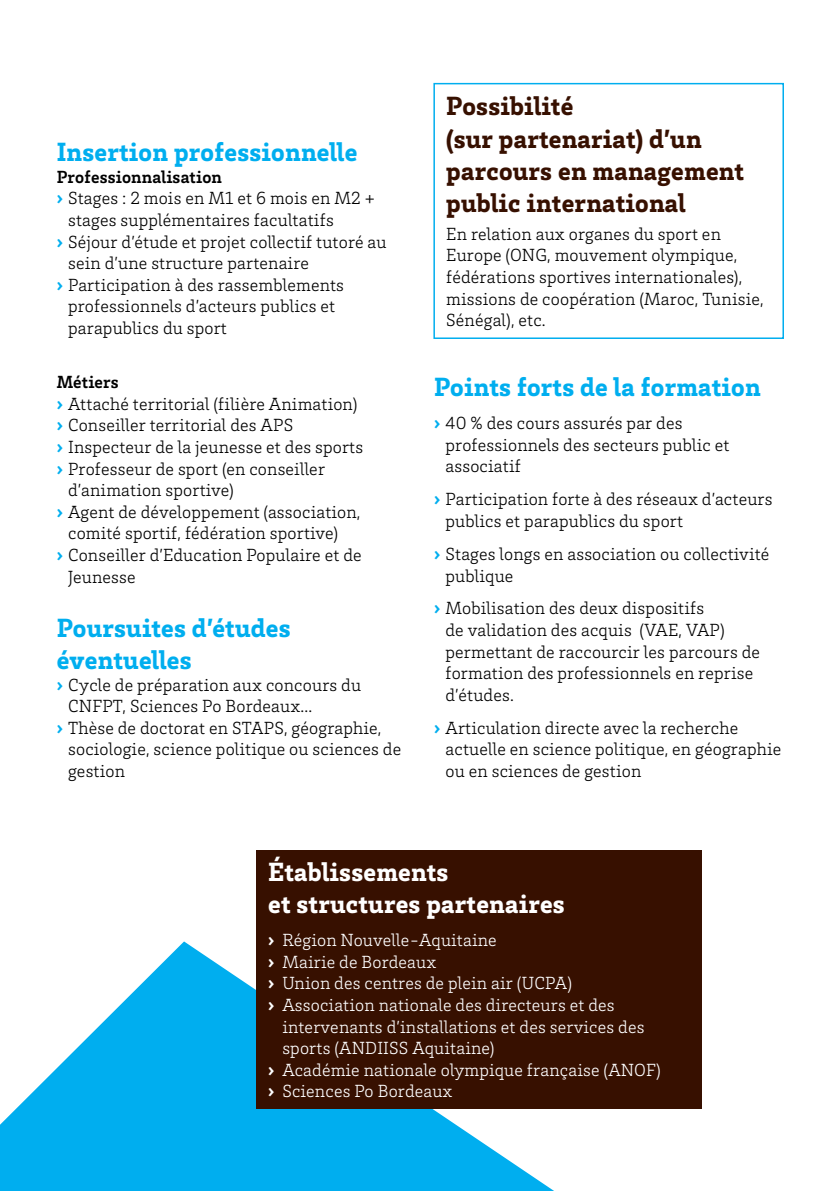
<style>
.page{position:relative;width:840px;height:1191px;background:#fff}
.page>*{position:absolute;margin:0;border:0;box-sizing:border-box;transform-origin:0 0}
.t1{font:900 27px/32.4px "Brix Slab";letter-spacing:.01em;color:#00aeef}
.t2{font:900 27px/32.4px "Brix Slab";letter-spacing:.01em;color:#371000}
.t3{font:900 27px/32.4px "Brix Slab";letter-spacing:.01em;color:#fff}
.t4{font:300 18px/21.6px "Brix Slab";letter-spacing:.01em;color:#000}
.t5{font:300 18px "Brix Slab";letter-spacing:.01em;color:#fff}
.t6{font:700 18px "Brix Slab";letter-spacing:.01em;color:#000}
.s1{font-weight:900;color:#00aeef}
.s2{font-weight:900}
</style>
<div class="page">
<svg style="left:0;top:941px;width:579px;height:250px;fill:#00aeef"></svg>
<div style="left:257px;top:850px;width:444px;height:258px;background:#371000"></div>
<div style="left:433px;top:83px;width:350px;height:256px;border:2px solid #00aeef"></div>
<h1 class="t1" style="left:57px;top:135px;width:302px">Insertion professionnelle</h1>
<p class="t6" style="left:57px;top:165px;width:167px">Professionnalisation</p>
<p class="t4" style="left:57px;top:187px;width:319px"><span class="s1">›</span> Stages : 2 mois en M1 et 6 mois en M2 +</p>
<p class="t4" style="left:68px;top:208px;width:267px">stages supplémentaires facultatifs</p>
<p class="t4" style="left:57px;top:230px;width:331px"><span class="s1">›</span> Séjour d’étude et projet collectif tutoré au</p>
<p class="t4" style="left:68px;top:252px;width:242px">sein d’une structure partenaire</p>
<p class="t4" style="left:57px;top:273px;width:289px"><span class="s1">›</span> Participation à des rassemblements</p>
<p class="t4" style="left:68px;top:295px;width:268px">professionnels d’acteurs publics et</p>
<p class="t4" style="left:68px;top:316px;width:160px">parapublics du sport</p>
<p class="t6" style="left:57px;top:370px;width:63px">Métiers</p>
<p class="t4" style="left:57px;top:392px;width:302px"><span class="s1">›</span> Attaché territorial (filière Animation)</p>
<p class="t4" style="left:57px;top:414px;width:238px"><span class="s1">›</span> Conseiller territorial des APS</p>
<p class="t4" style="left:57px;top:435px;width:308px"><span class="s1">›</span> Inspecteur de la jeunesse et des sports</p>
<p class="t4" style="left:57px;top:457px;width:270px"><span class="s1">›</span> Professeur de sport (en conseiller</p>
<p class="t4" style="left:68px;top:478px;width:167px">d’animation sportive)</p>
<p class="t4" style="left:57px;top:500px;width:305px"><span class="s1">›</span> Agent de développement (association,</p>
<p class="t4" style="left:68px;top:522px;width:271px">comité sportif, fédération sportive)</p>
<p class="t4" style="left:57px;top:543px;width:306px"><span class="s1">›</span> Conseiller d’Education Populaire et de</p>
<p class="t4" style="left:68px;top:565px;width:69px">Jeunesse</p>
<h1 class="t1" style="left:57px;top:610px;width:235px">Poursuites d’études éventuelles</h1>
<p class="t4" style="left:57px;top:673px;width:306px"><span class="s1">›</span> Cycle de préparation aux concours du</p>
<p class="t4" style="left:68px;top:694px;width:246px">CNFPT, Sciences Po Bordeaux...</p>
<p class="t4" style="left:57px;top:716px;width:326px"><span class="s1">›</span> Thèse de doctorat en STAPS, géographie,</p>
<p class="t4" style="left:68px;top:738px;width:334px">sociologie, science politique ou sciences de</p>
<p class="t4" style="left:68px;top:759px;width:58px">gestion</p>
<h1 class="t2" style="left:446px;top:89px;width:299px">Possibilité<br>(sur partenariat) d’un parcours en management public international</h1>
<p class="t4" style="left:446px;top:222px;width:319px">En relation aux organes du sport en Europe (ONG, mouvement olympique, fédérations sportives internationales), missions de coopération (Maroc, Tunisie, Sénégal), etc.</p>
<h1 class="t1" style="left:434px;top:369px;width:328px">Points forts de la formation</h1>
<p class="t4" style="left:445px;top:411px;width:285px;text-indent:-11px"><span class="s1">›</span> 40 % des cours assurés par des professionnels des secteurs public et associatif</p>
<p class="t4" style="left:445px;top:488px;width:328px;text-indent:-11px"><span class="s1">›</span> Participation forte à des réseaux d’acteurs publics et parapublics du sport</p>
<p class="t4" style="left:445px;top:542px;width:325px;text-indent:-11px"><span class="s1">›</span> Stages longs en association ou collectivité publique</p>
<p class="t4" style="left:445px;top:597px;width:316px;text-indent:-11px"><span class="s1">›</span> Mobilisation des deux dispositifs<br>de validation des acquis (VAE, VAP) permettant de raccourcir les parcours de formation des professionnels en reprise d’études.</p>
<p class="t4" style="left:445px;top:716px;width:337px;text-indent:-11px"><span class="s1">›</span> Articulation directe avec la recherche actuelle en science politique, en géographie ou en sciences de gestion</p>
<h1 class="t3" style="left:268px;top:854px;width:298px">Établissements<br>et structures partenaires</h1>
<p class="t5" style="left:268px;top:928px;width:230px"><span class="s2">›</span> Région Nouvelle-Aquitaine</p>
<p class="t5" style="left:268px;top:950px;width:170px"><span class="s2">›</span> Mairie de Bordeaux</p>
<p class="t5" style="left:268px;top:971px;width:305px"><span class="s2">›</span> Union des centres de plein air (UCPA)</p>
<p class="t5" style="left:268px;top:993px;width:348px"><span class="s2">›</span> Association nationale des directeurs et des</p>
<p class="t5" style="left:282px;top:1015px;width:363px">intervenants d’installations et des services des</p>
<p class="t5" style="left:282px;top:1036px;width:213px">sports (ANDIISS Aquitaine)</p>
<p class="t5" style="left:268px;top:1058px;width:394px"><span class="s2">›</span> Académie nationale olympique française (ANOF)</p>
<p class="t5" style="left:268px;top:1079px;width:186px"><span class="s2">›</span> Sciences Po Bordeaux</p>
</div>
